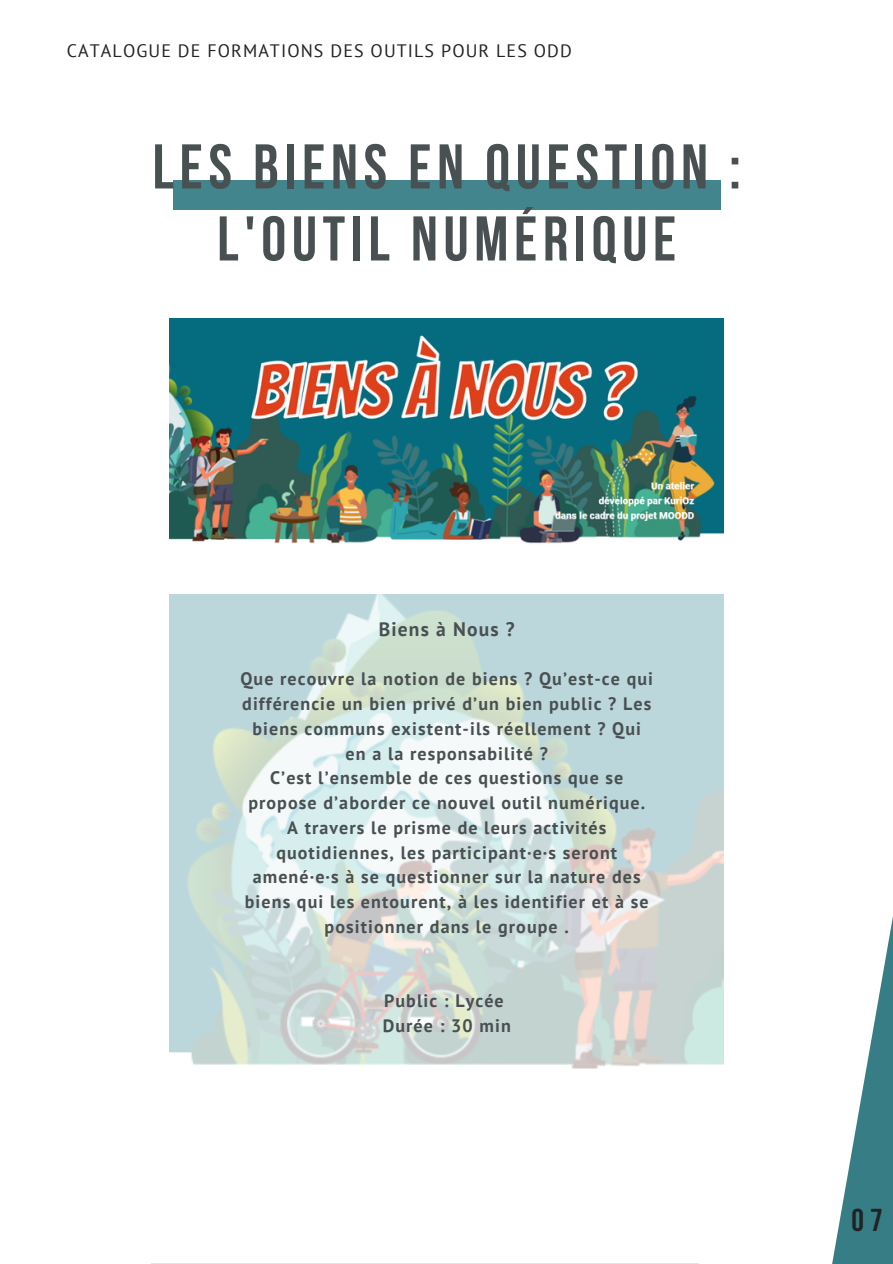
<style>
.page{position:relative;width:893px;height:1264px;background:#fff}
.page>*{position:absolute;margin:0;border:0;box-sizing:border-box;transform-origin:0 0}
.t1{font:700 63px/72px "Bebas Neue";letter-spacing:.09em;color:#495052;text-align:center}
.t2{font:700 31.5px "Bebas Neue";color:#222}
.t3{font:700 19.5px "PT Sans";letter-spacing:.06em;color:#495052}
.t4{font:700 18px/24.8px "PT Sans";letter-spacing:.06em;color:#495052;text-align:center}
.t5{font:18px "PT Sans";letter-spacing:.06em;color:#222}
</style>
<div class="page">
<hr style="left:151px;top:1263px;width:548px;height:1px;background:#d3e9ee">
<div style="left:173px;top:180px;width:547px;height:30px;background:#42858c"></div>
<img style="left:170px;top:594px;width:553px;height:475px">
<svg style="left:832px;top:922px;width:60px;height:341px"></svg>
<img style="left:170px;top:318px;width:553px;height:226px">
<p class="t5" style="left:67px;top:39px;width:506px">CATALOGUE DE FORMATIONS DES OUTILS POUR LES ODD</p>
<h1 class="t1" style="left:152px;top:137px;width:589px">LES BIENS EN QUESTION :<br>L'OUTIL NUMÉRIQUE</h1>
<p class="t3" style="left:378px;top:616px;width:138px">Biens à Nous ?</p>
<p class="t4" style="left:240px;top:666px;width:414px">Que recouvre la notion de biens ? Qu’est-ce qui différencie un bien privé d’un bien public ? Les biens communs existent-ils réellement ? Qui en a la responsabilité ?<br>C’est l’ensemble de ces questions que se propose d’aborder ce nouvel outil numérique.<br>A travers le prisme de leurs activités quotidiennes, les participant·e·s seront amené·e·s à se questionner sur la nature des biens qui les entourent, à les identifier et à se positionner dans le groupe .</p>
<p class="t4" style="left:382px;top:988px;width:130px;text-align:left">Public : Lycée<br>Durée : 30 min</p>
<h2 class="t2" style="left:851px;top:1207px;width:33px">07</h2>
</div>
